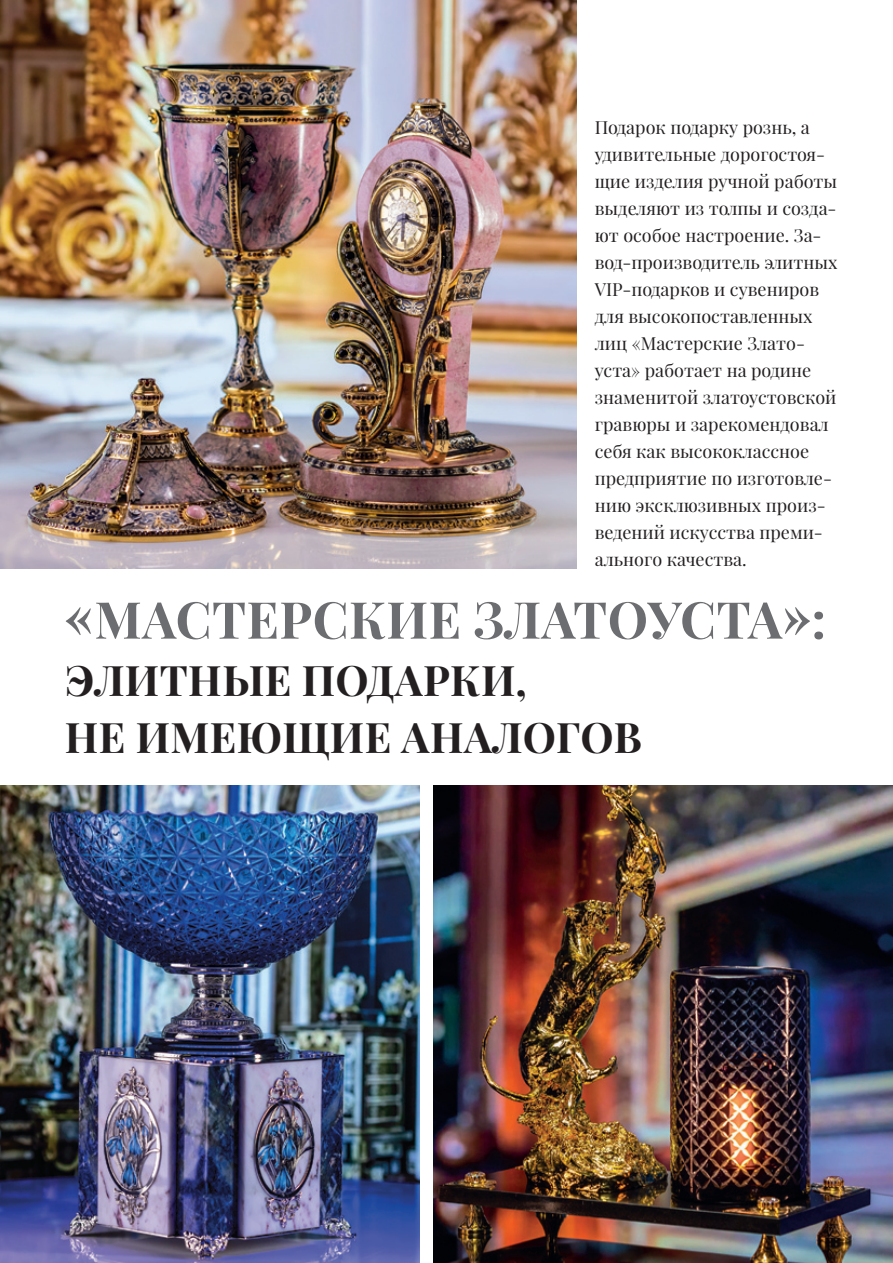
<style>
.page{position:relative;width:893px;height:1263px;background:#fff}
.page>*{position:absolute;margin:0;border:0;box-sizing:border-box;transform-origin:0 0}
.t1{font:700 51px "Playfair Display";letter-spacing:.01em;color:#6c6d70}
.t2{font:700 42px "Playfair Display";letter-spacing:.01em;color:#231f20}
.t3{font:18px/27px "Playfair Display";color:#231f20}
</style>
<div class="page">
<img style="left:0;top:0;width:576px;height:568px">
<img style="left:0;top:785px;width:419px;height:478px">
<img style="left:434px;top:785px;width:459px;height:478px">
<p class="t3" style="left:595px;top:114px;width:244px">Подарок подарку рознь, а удивительные дорогостоя&shy;щие изделия ручной работы выделяют из толпы и созда&shy;ют особое настроение. За&shy;вод-производитель элитных<br>VIP-подарков и сувениров для высокопоставленных лиц «Мастерские Злато&shy;уста» работает на родине знаменитой златоустовской гравюры и зарекомендовал себя как высококлассное предприятие по изготовле&shy;нию эксклюзивных произ&shy;ведений искусства преми&shy;ального качества.</p>
<p class="t1" style="left:64px;top:587px;width:763px">«МАСТЕРСКИЕ ЗЛАТОУСТА»:</p>
<p class="t2" style="left:65px;top:653px;width:463px">ЭЛИТНЫЕ ПОДАРКИ,</p>
<p class="t2" style="left:65px;top:710px;width:579px">НЕ ИМЕЮЩИЕ АНАЛОГОВ</p>
</div>
